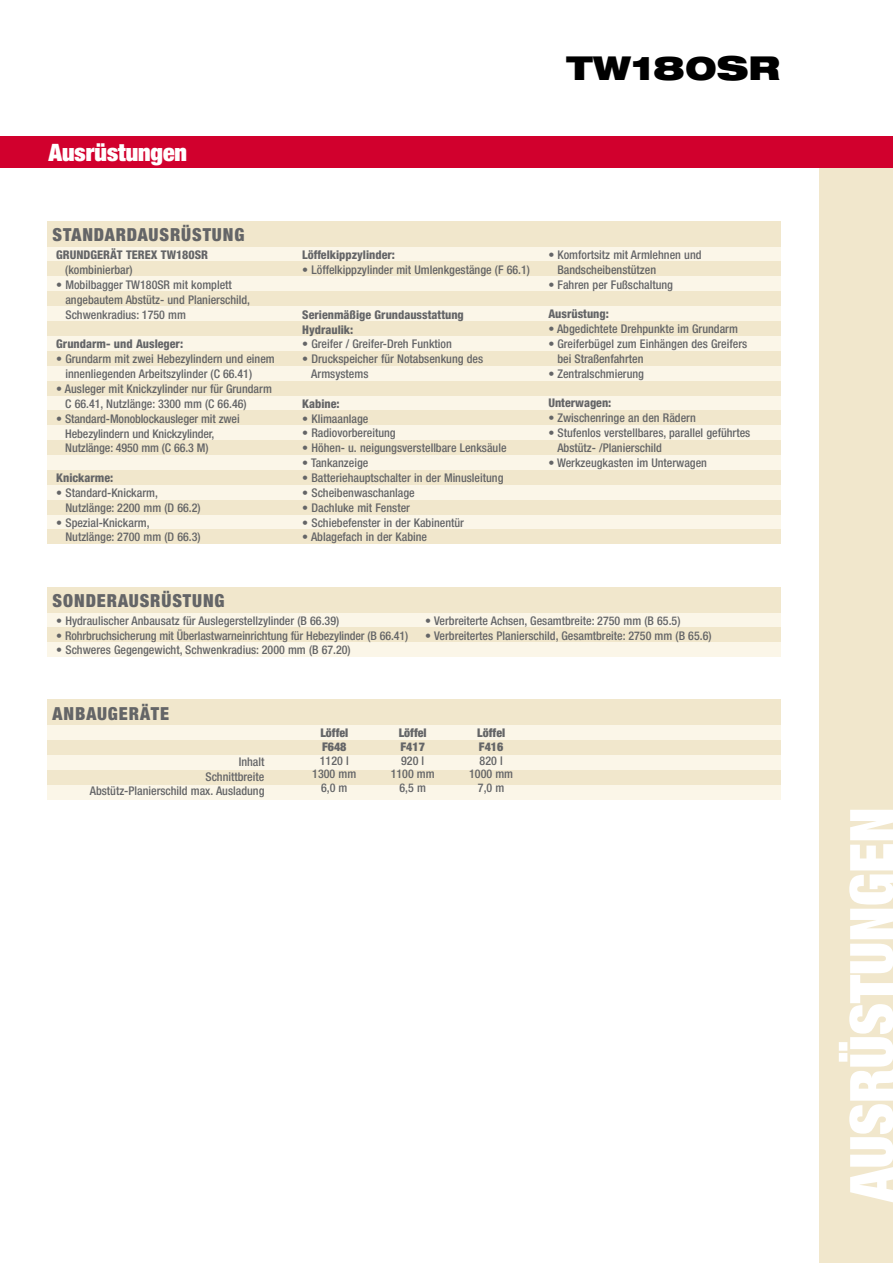
<style>
.page{position:relative;width:893px;height:1263px;background:#fff}
.page>*{position:absolute;margin:0;border:0;box-sizing:border-box;transform-origin:0 0}
.t1{font:900 expanded 60px "Helvetica Neue";color:#fff}
.t2{font:900 expanded 33px "Helvetica Neue LT Pro";color:#000}
.t3{font:900 expanded 24px "Helvetica Neue";color:#fff}
.t4{font:900 condensed 18px "Helvetica Neue";letter-spacing:.05em;color:#646567}
.t5{font:500 condensed 12px/14.9px "Helvetica Neue";color:#646567}
.t6{font:800 condensed 12px/14.9px "Helvetica Neue";color:#646567}
.t7{font:900 condensed 12px/14.4px "Helvetica Neue";color:#646567}
</style>
<div class="page">
<div style="left:820px;top:168px;width:73px;height:1095px;background:#f1e7cc"></div>
<div style="left:47px;top:725px;width:733px;height:74px;background:#fbf6e8"></div>
<div style="left:47px;top:740px;width:733px;height:15px;background:#f1e7cc"></div>
<div style="left:47px;top:770px;width:733px;height:14px;background:#f1e7cc"></div>
<div style="left:47px;top:699px;width:733px;height:26px;background:#f1e7cc"></div>
<div style="left:47px;top:609px;width:733px;height:48px;background:#fbf6e8"></div>
<div style="left:47px;top:627px;width:733px;height:15px;background:#f1e7cc"></div>
<div style="left:47px;top:587px;width:733px;height:25px;background:#f1e7cc"></div>
<div style="left:47px;top:247px;width:733px;height:293px;background:#fbf6e8"></div>
<div style="left:47px;top:261px;width:733px;height:15px;background:#f1e7cc"></div>
<div style="left:47px;top:221px;width:733px;height:26px;background:#f1e7cc"></div>
<div style="left:47px;top:291px;width:733px;height:15px;background:#f1e7cc"></div>
<div style="left:47px;top:321px;width:733px;height:15px;background:#f1e7cc"></div>
<div style="left:47px;top:351px;width:733px;height:15px;background:#f1e7cc"></div>
<div style="left:47px;top:381px;width:733px;height:14px;background:#f1e7cc"></div>
<div style="left:47px;top:410px;width:733px;height:15px;background:#f1e7cc"></div>
<div style="left:47px;top:440px;width:733px;height:15px;background:#f1e7cc"></div>
<div style="left:47px;top:470px;width:733px;height:15px;background:#f1e7cc"></div>
<div style="left:47px;top:500px;width:733px;height:14px;background:#f1e7cc"></div>
<div style="left:47px;top:529px;width:733px;height:15px;background:#f1e7cc"></div>
<div style="left:0;top:136px;width:893px;height:32px;background:#d1002d"></div>
<h3 class="t3" style="left:48px;top:137px;width:140px">Ausrüstungen</h3>
<h3 class="t4" style="left:53px;top:224px;width:193px">STANDARDAUSRÜSTUNG</h3>
<p class="t6" style="left:56px;top:247px;width:153px">GRUNDGERÄT TEREX TW180SR</p>
<p class="t5" style="left:65px;top:262px;width:69px">(kombinierbar)</p>
<p class="t5" style="left:65px;top:277px;width:186px;text-indent:-9px">• Mobilbagger TW180SR mit komplett angebautem Abstütz- und Planierschild,<br>Schwenkradius: 1750 mm</p>
<p class="t6" style="left:56px;top:337px;width:128px">Grundarm- und Ausleger:</p>
<p class="t5" style="left:65px;top:351px;width:211px;text-indent:-9px">• Grundarm mit zwei Hebezylindern und einem innenliegenden Arbeitszylinder (C 66.41)</p>
<p class="t5" style="left:65px;top:381px;width:208px;text-indent:-9px">• Ausleger mit Knickzylinder nur für Grundarm<br>C 66.41, Nutzlänge: 3300 mm (C 66.46)</p>
<p class="t5" style="left:65px;top:411px;width:176px;text-indent:-9px">• Standard-Monoblockausleger mit zwei<br>Hebezylindern und Knickzylinder,<br>Nutzlänge: 4950 mm (C 66.3 M)</p>
<p class="t6" style="left:56px;top:470px;width:59px">Knickarme:</p>
<p class="t5" style="left:65px;top:485px;width:137px;text-indent:-9px">• Standard-Knickarm,<br>Nutzlänge: 2200 mm (D 66.2)</p>
<p class="t5" style="left:65px;top:515px;width:137px;text-indent:-9px">• Spezial-Knickarm,<br>Nutzlänge: 2700 mm (D 66.3)</p>
<h2 class="t2" style="left:566px;top:47px;width:215px">TW180SR</h2>
<p class="t6" style="left:302px;top:247px;width:94px">Löffelkippzylinder:</p>
<p class="t5" style="left:302px;top:262px;width:229px">• Löffelkippzylinder mit Umlenkgestänge (F 66.1)</p>
<p class="t6" style="left:302px;top:307px;width:163px">Serienmäßige Grundausstattung<br>Hydraulik:</p>
<p class="t5" style="left:302px;top:337px;width:151px">• Greifer / Greifer-Dreh Funktion</p>
<p class="t5" style="left:311px;top:351px;width:173px;text-indent:-9px">• Druckspeicher für Notabsenkung des<br>Armsystems</p>
<p class="t6" style="left:302px;top:396px;width:39px">Kabine:</p>
<p class="t5" style="left:302px;top:411px;width:68px">• Klimaanlage</p>
<p class="t5" style="left:302px;top:426px;width:95px">• Radiovorbereitung</p>
<p class="t5" style="left:302px;top:440px;width:206px">• Höhen- u. neigungsverstellbare Lenksäule</p>
<p class="t5" style="left:302px;top:455px;width:68px">• Tankanzeige</p>
<p class="t5" style="left:302px;top:470px;width:203px">• Batteriehauptschalter in der Minusleitung</p>
<p class="t5" style="left:302px;top:485px;width:114px">• Scheibenwaschanlage</p>
<p class="t5" style="left:302px;top:500px;width:109px">• Dachluke mit Fenster</p>
<p class="t5" style="left:302px;top:515px;width:163px">• Schiebefenster in der Kabinentür</p>
<p class="t5" style="left:302px;top:530px;width:126px">• Ablagefach in der Kabine</p>
<p class="t5" style="left:557px;top:247px;width:146px;text-indent:-9px">• Komfortsitz mit Armlehnen und<br>Bandscheibenstützen</p>
<p class="t5" style="left:548px;top:277px;width:126px">• Fahren per Fußschaltung</p>
<p class="t6" style="left:548px;top:306px;width:62px">Ausrüstung:</p>
<p class="t5" style="left:548px;top:321px;width:191px">• Abgedichtete Drehpunkte im Grundarm</p>
<p class="t5" style="left:557px;top:336px;width:191px;text-indent:-9px">• Greiferbügel zum Einhängen des Greifers bei Straßenfahrten</p>
<p class="t5" style="left:548px;top:366px;width:97px">• Zentralschmierung</p>
<p class="t6" style="left:548px;top:395px;width:65px">Unterwagen:</p>
<p class="t5" style="left:548px;top:410px;width:149px">• Zwischenringe an den Rädern</p>
<p class="t5" style="left:557px;top:425px;width:195px;text-indent:-9px">• Stufenlos verstellbares, parallel geführtes<br>Abstütz- /Planierschild</p>
<p class="t5" style="left:548px;top:455px;width:160px">• Werkzeugkasten im Unterwagen</p>
<h3 class="t4" style="left:53px;top:589px;width:173px">SONDERAUSRÜSTUNG</h3>
<p class="t5" style="left:56px;top:613px;width:284px">• Hydraulischer Anbausatz für Auslegerstellzylinder (B 66.39)</p>
<p class="t5" style="left:56px;top:628px;width:353px">• Rohrbruchsicherung mit Überlastwarneinrichtung für Hebezylinder (B 66.41)</p>
<p class="t5" style="left:56px;top:643px;width:296px">• Schweres Gegengewicht, Schwenkradius: 2000 mm (B 67.20)</p>
<p class="t5" style="left:425px;top:613px;width:257px">• Verbreiterte Achsen, Gesamtbreite: 2750 mm (B 65.5)</p>
<p class="t5" style="left:425px;top:628px;width:288px">• Verbreitertes Planierschild, Gesamtbreite: 2750 mm (B 65.6)</p>
<h3 class="t4" style="left:53px;top:702px;width:118px">ANBAUGERÄTE</h3>
<p class="t5" style="left:90px;top:754px;width:176px;text-align:right">Inhalt<br>Schnittbreite<br>Abstütz-Planierschild max. Ausladung</p>
<p class="t7" style="left:320px;top:725px;width:29px">Löffel<br>F648</p>
<p class="t5" style="left:312px;top:754px;width:45px;line-height:13.5px;text-align:center">1120 l<br>1300 mm<br>6,0 m</p>
<p class="t7" style="left:399px;top:725px;width:29px">Löffel<br>F417</p>
<p class="t5" style="left:391px;top:754px;width:45px;line-height:13.5px;text-align:center">920 l<br>1100 mm<br>6,5 m</p>
<p class="t7" style="left:477px;top:725px;width:29px">Löffel<br>F416</p>
<p class="t5" style="left:469px;top:753px;width:45px;line-height:13.5px;text-align:center">820 l<br>1000 mm<br>7,0 m</p>
<h1 class="t1" style="left:833px;top:1202px;width:396px;rotate:-90deg">Ausrüstungen</h1>
</div>
